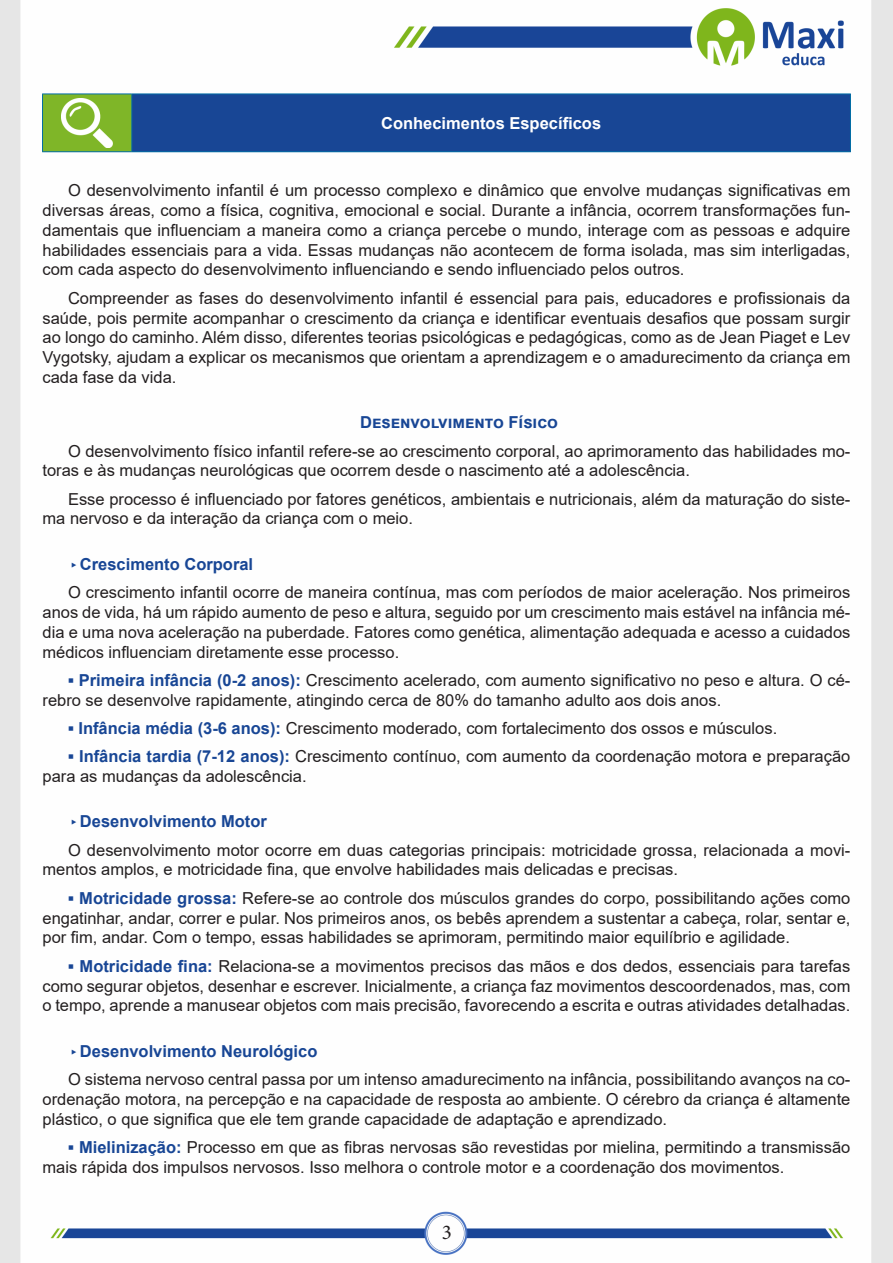
<style>
.page{position:relative;width:893px;height:1263px;background:#fff}
.page>*{position:absolute;margin:0;border:0;box-sizing:border-box;transform-origin:0 0}
.t1{font:21px "Minion Pro";color:#231f20}
.t2{font:16.5px/19.8px "Arial";color:#231f20;text-align:justify}
.TOPICOS{font:700 16.5px "Arial";color:#184695}
.CENTRALIZAR{font:700 16.5px "Arial";color:#fff}
.TITULO_DE_LEI{font:700 16.5px "Arial";color:#184695}
.s1{font-family:"Cambria Math";font-weight:400;font-size:14.25px}
.s2{font-weight:700;color:#184695}
</style>
<div class="page">
<img style="left:0;top:0;width:893px;height:1263px">
<div style="left:43px;top:94px;width:89px;height:58px;background:#7fb628"></div>
<div style="left:132px;top:94px;width:718px;height:58px;background:#184695"></div>
<hr style="left:42px;top:94px;width:90px;height:1px;background:#036ea6">
<hr style="left:42px;top:94px;width:1px;height:57px;background:#036ea6">
<hr style="left:42px;top:151px;width:90px;height:1px;background:#036ea6">
<hr style="left:132px;top:94px;width:719px;height:1px;background:#036ea6">
<hr style="left:131px;top:94px;width:1px;height:57px;background:#036ea6">
<hr style="left:850px;top:94px;width:1px;height:57px;background:#036ea6">
<hr style="left:132px;top:151px;width:719px;height:1px;background:#036ea6">
<img style="left:62px;top:98px;width:50px;height:49px">
<p class="CENTRALIZAR" style="left:381px;top:111px;width:222px">Conhecimentos Específicos</p>
<p class="t2" style="left:43px;top:180px;width:809px;text-indent:26px">O desenvolvimento infantil é um processo complexo e dinâmico que envolve mudanças significativas em diversas áreas, como a física, cognitiva, emocional e social. Durante a infância, ocorrem transformações fun&shy;damentais que influenciam a maneira como a criança percebe o mundo, interage com as pessoas e adquire habilidades essenciais para a vida. Essas mudanças não acontecem de forma isolada, mas sim interligadas, com cada aspecto do desenvolvimento influenciando e sendo influenciado pelos outros.</p>
<p class="t2" style="left:43px;top:288px;width:809px;text-indent:26px">Compreender as fases do desenvolvimento infantil é essencial para pais, educadores e profissionais da saúde, pois permite acompanhar o crescimento da criança e identificar eventuais desafios que possam surgir ao longo do caminho. Além disso, diferentes teorias psicológicas e pedagógicas, como as de Jean Piaget e Lev Vygotsky, ajudam a explicar os mecanismos que orientam a aprendizagem e o amadurecimento da criança em cada fase da vida.</p>
<p class="TITULO_DE_LEI" style="left:360px;top:411px;width:199px">Desenvolvimento Físico</p>
<p class="t2" style="left:43px;top:441px;width:809px;text-indent:26px">O desenvolvimento físico infantil refere-se ao crescimento corporal, ao aprimoramento das habilidades mo&shy;toras e às mudanças neurológicas que ocorrem desde o nascimento até a adolescência.</p>
<p class="t2" style="left:43px;top:489px;width:809px;text-indent:26px">Esse processo é influenciado por fatores genéticos, ambientais e nutricionais, além da maturação do siste&shy;ma nervoso e da interação da criança com o meio.</p>
<p class="TOPICOS" style="left:68px;top:552px;width:187px"><span class="s1">▸</span>Crescimento Corporal</p>
<p class="t2" style="left:43px;top:582px;width:809px;text-indent:26px">O crescimento infantil ocorre de maneira contínua, mas com períodos de maior aceleração. Nos primeiros anos de vida, há um rápido aumento de peso e altura, seguido por um crescimento mais estável na infância mé&shy;dia e uma nova aceleração na puberdade. Fatores como genética, alimentação adequada e acesso a cuidados médicos influenciam diretamente esse processo.</p>
<p class="t2" style="left:43px;top:670px;width:809px;text-indent:26px"><span class="s2">▪ Primeira infância (0-2 anos):</span> Crescimento acelerado, com aumento significativo no peso e altura. O cé&shy;rebro se desenvolve rapidamente, atingindo cerca de 80% do tamanho adulto aos dois anos.</p>
<p class="t2" style="left:68px;top:718px;width:711px"><span class="s2">▪ Infância média (3-6 anos):</span> Crescimento moderado, com fortalecimento dos ossos e músculos.</p>
<p class="t2" style="left:43px;top:746px;width:809px;text-indent:26px"><span class="s2">▪ Infância tardia (7-12 anos):</span> Crescimento contínuo, com aumento da coordenação motora e preparação para as mudanças da adolescência.</p>
<p class="TOPICOS" style="left:68px;top:810px;width:200px"><span class="s1">▸</span>Desenvolvimento Motor</p>
<p class="t2" style="left:43px;top:840px;width:809px;text-indent:26px">O desenvolvimento motor ocorre em duas categorias principais: motricidade grossa, relacionada a movi&shy;mentos amplos, e motricidade fina, que envolve habilidades mais delicadas e precisas.</p>
<p class="t2" style="left:43px;top:888px;width:809px;text-indent:26px"><span class="s2">▪ Motricidade grossa:</span> Refere-se ao controle dos músculos grandes do corpo, possibilitando ações como engatinhar, andar, correr e pular. Nos primeiros anos, os bebês aprendem a sustentar a cabeça, rolar, sentar e, por fim, andar. Com o tempo, essas habilidades se aprimoram, permitindo maior equilíbrio e agilidade.</p>
<p class="t2" style="left:43px;top:956px;width:809px;text-indent:26px"><span class="s2">▪ Motricidade fina:</span> Relaciona-se a movimentos precisos das mãos e dos dedos, essenciais para tarefas como segurar objetos, desenhar e escrever. Inicialmente, a criança faz movimentos descoordenados, mas, com o tempo, aprende a manusear objetos com mais precisão, favorecendo a escrita e outras atividades detalhadas.</p>
<p class="TOPICOS" style="left:68px;top:1039px;width:251px"><span class="s1">▸</span>Desenvolvimento Neurológico</p>
<p class="t2" style="left:43px;top:1069px;width:809px;text-indent:26px">O sistema nervoso central passa por um intenso amadurecimento na infância, possibilitando avanços na co&shy;ordenação motora, na percepção e na capacidade de resposta ao ambiente. O cérebro da criança é altamente plástico, o que significa que ele tem grande capacidade de adaptação e aprendizado.</p>
<p class="t2" style="left:43px;top:1137px;width:809px;text-indent:26px"><span class="s2">▪ Mielinização:</span> Processo em que as fibras nervosas são revestidas por mielina, permitindo a transmissão mais rápida dos impulsos nervosos. Isso melhora o controle motor e a coordenação dos movimentos.</p>
<p class="t1" style="left:442px;top:1218px;width:12px">3</p>
</div>
